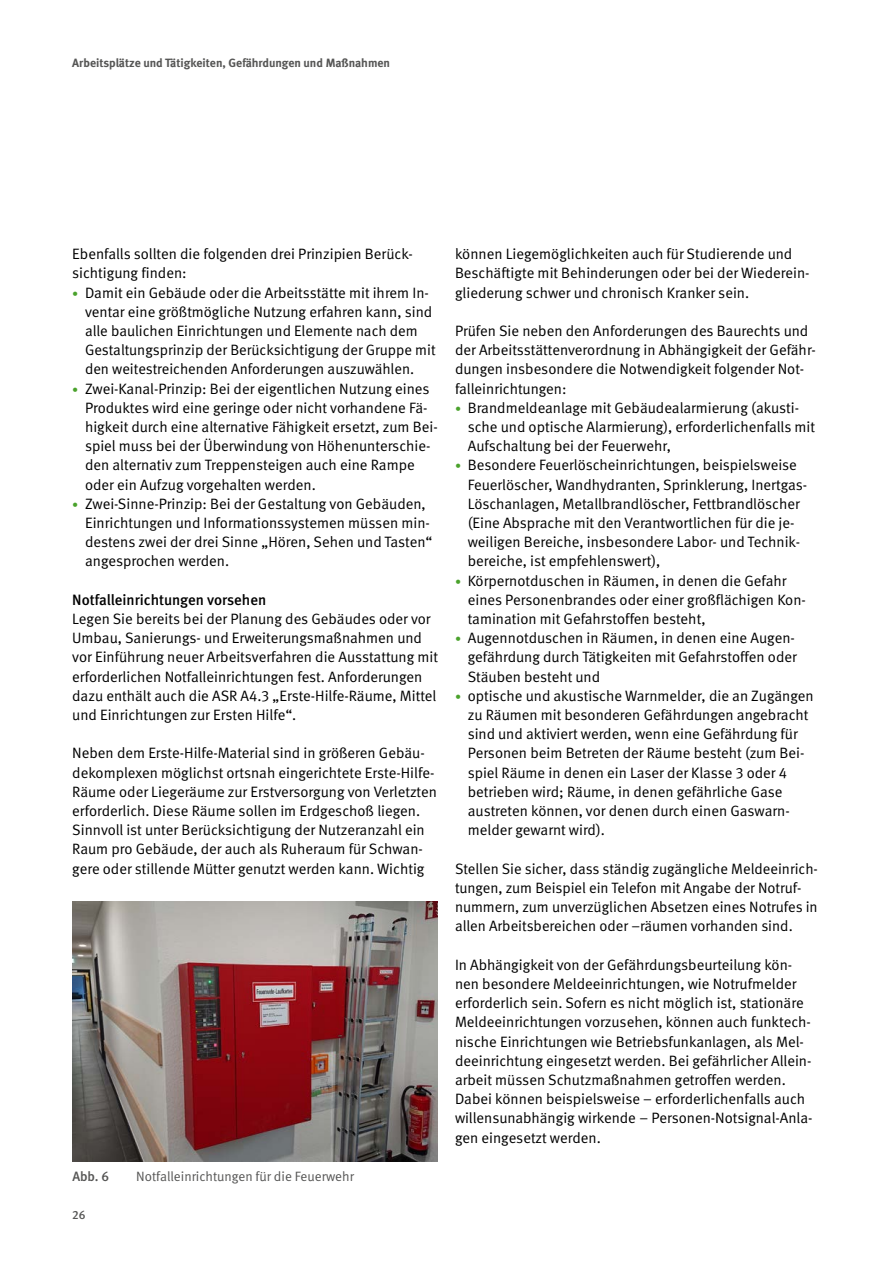
<style>
.page{position:relative;width:893px;height:1263px;background:#fff}
.page>*{position:absolute;margin:0;border:0;box-sizing:border-box;transform-origin:0 0}
.Fließtext_FT_Abstand_vor_und_nach{font:15px/19.2px "DGUV Meta";color:#000}
.Fließtext_FT_Abstand_nach{font:15px/19.2px "DGUV Meta";color:#000}
.Fließtext_FT_Abstand_vor{font:15px/19.2px "DGUV Meta";color:#000}
.Fließtext_FT_medium_ZAB_vor{font:500 15px "DGUV Meta";color:#000}
.t1{font:13.5px "DGUV Meta";color:#565655}
.t2{font:500 13.5px "DGUV Meta";color:#565655}
.t3{font:700 12px "DGUV Meta";color:#565655}
.t4{font:500 12px "DGUV Meta";color:#565655}
.s1{font-size:12px;color:#4aa22c}
</style>
<div class="page">
<img style="left:72px;top:901px;width:366px;height:260px">
<p class="t3" style="left:72px;top:56px;width:319px">Arbeitsplätze und Tätigkeiten, Gefährdungen und Maßnahmen</p>
<p class="Fließtext_FT_Abstand_vor" style="left:72px;top:245px;width:342px">Ebenfalls sollten die folgenden drei Prinzipien Berück&shy;sichtigung finden:</p>
<p class="Fließtext_FT_Abstand_vor_und_nach" style="left:85px;top:283px;width:352px;text-indent:-13px"><span class="s1">•</span> Damit ein Gebäude oder die Arbeitsstätte mit ihrem In&shy;ventar eine größtmögliche Nutzung erfahren kann, sind alle baulichen Einrichtungen und Elemente nach dem Gestaltungsprinzip der Berücksichtigung der Gruppe mit den weitestreichenden Anforderungen auszuwählen.</p>
<p class="Fließtext_FT_Abstand_vor_und_nach" style="left:85px;top:379px;width:354px;text-indent:-13px"><span class="s1">•</span> Zwei-Kanal-Prinzip: Bei der eigentlichen Nutzung eines Produktes wird eine geringe oder nicht vorhandene Fä&shy;higkeit durch eine alternative Fähigkeit ersetzt, zum Bei&shy;spiel muss bei der Überwindung von Höhenunterschie&shy;den alternativ zum Treppensteigen auch eine Rampe oder ein Aufzug vorgehalten werden.</p>
<p class="Fließtext_FT_Abstand_vor_und_nach" style="left:85px;top:494px;width:349px;text-indent:-13px"><span class="s1">•</span> Zwei-Sinne-Prinzip: Bei der Gestaltung von Gebäuden, Einrichtungen und Informationssystemen müssen min&shy;destens zwei der drei Sinne „Hören, Sehen und Tasten“ angesprochen werden.</p>
<h4 class="Fließtext_FT_medium_ZAB_vor" style="left:72px;top:591px;width:195px">Notfalleinrichtungen vorsehen</h4>
<p class="Fließtext_FT_Abstand_nach" style="left:72px;top:610px;width:367px">Legen Sie bereits bei der Planung des Gebäudes oder vor Umbau, Sanierungs- und Erweiterungsmaßnahmen und vor Einführung neuer Arbeitsverfahren die Ausstattung mit erforderlichen Notfalleinrichtungen fest. Anforderungen dazu enthält auch die ASR A4.3 „Erste-Hilfe-Räume, Mittel und Einrichtungen zur Ersten Hilfe“.</p>
<p class="Fließtext_FT_Abstand_nach" style="left:72px;top:744px;width:366px">Neben dem Erste-Hilfe-Material sind in größeren Gebäu&shy;dekomplexen möglichst ortsnah eingerichtete Erste-Hilfe-Räume oder Liegeräume zur Erstversorgung von Verletzten erforderlich. Diese Räume sollen im Erdgeschoß liegen.<br>Sinnvoll ist unter Berücksichtigung der Nutzeranzahl ein Raum pro Gebäude, der auch als Ruheraum für Schwan&shy;gere oder stillende Mütter genutzt werden kann. Wichtig</p>
<p class="t2" style="left:72px;top:1168px;width:38px">Abb. 6</p>
<p class="t1" style="left:136px;top:1168px;width:219px">Notfalleinrichtungen für die Feuerwehr</p>
<p class="t4" style="left:72px;top:1208px;width:15px">26</p>
<p class="Fließtext_FT_Abstand_nach" style="left:455px;top:245px;width:355px">können Liegemöglichkeiten auch für Studierende und<br>Beschäftigte mit Behinderungen oder bei der Wiederein&shy;gliederung schwer und chronisch Kranker sein.</p>
<p class="Fließtext_FT_Abstand_vor" style="left:455px;top:322px;width:362px">Prüfen Sie neben den Anforderungen des Baurechts und der Arbeitsstättenverordnung in Abhängigkeit der Gefähr&shy;dungen insbesondere die Notwendigkeit folgender Not&shy;falleinrichtungen:</p>
<p class="Fließtext_FT_Abstand_vor_und_nach" style="left:468px;top:398px;width:349px;text-indent:-13px"><span class="s1">•</span> Brandmeldeanlage mit Gebäudealarmierung (akusti&shy;sche und optische Alarmierung), erforderlichenfalls mit<br>Aufschaltung bei der Feuerwehr,</p>
<p class="Fließtext_FT_Abstand_vor_und_nach" style="left:468px;top:456px;width:341px;text-indent:-13px"><span class="s1">•</span> Besondere Feuerlöscheinrichtungen, beispielsweise Feuerlöscher, Wandhydranten, Sprinklerung, Inertgas-Löschanlagen, Metallbrandlöscher, Fettbrandlöscher (Eine Absprache mit den Verantwortlichen für die je&shy;weiligen Bereiche, insbesondere Labor- und Technik&shy;bereiche, ist empfehlenswert),</p>
<p class="Fließtext_FT_Abstand_vor_und_nach" style="left:468px;top:571px;width:338px;text-indent:-13px"><span class="s1">•</span> Körpernotduschen in Räumen, in denen die Gefahr eines Personenbrandes oder einer großflächigen Kon&shy;tamination mit Gefahrstoffen besteht,</p>
<p class="Fließtext_FT_Abstand_vor_und_nach" style="left:468px;top:629px;width:331px;text-indent:-13px"><span class="s1">•</span> Augennotduschen in Räumen, in denen eine Augen&shy;gefährdung durch Tätigkeiten mit Gefahrstoffen oder<br>Stäuben besteht und</p>
<p class="Fließtext_FT_Abstand_vor_und_nach" style="left:468px;top:686px;width:347px;text-indent:-13px"><span class="s1">•</span> optische und akustische Warnmelder, die an Zugängen zu Räumen mit besonderen Gefährdungen angebracht sind und aktiviert werden, wenn eine Gefährdung für Personen beim Betreten der Räume besteht (zum Bei&shy;spiel Räume in denen ein Laser der Klasse 3 oder 4 betrieben wird; Räume, in denen gefährliche Gase austreten können, vor denen durch einen Gaswarn&shy;melder gewarnt wird).</p>
<p class="Fließtext_FT_Abstand_vor" style="left:455px;top:859px;width:364px">Stellen Sie sicher, dass ständig zugängliche Meldeeinrich&shy;tungen, zum Beispiel ein Telefon mit Angabe der Notruf&shy;nummern, zum unverzüglichen Absetzen eines Notrufes in allen Arbeitsbereichen oder –räumen vorhanden sind.</p>
<p class="Fließtext_FT_Abstand_vor_und_nach" style="left:455px;top:955px;width:359px">In Abhängigkeit von der Gefährdungsbeurteilung kön&shy;nen besondere Meldeeinrichtungen, wie Notrufmelder erforderlich sein. Sofern es nicht möglich ist, stationäre Meldeeinrichtungen vorzusehen, können auch funktech&shy;nische Einrichtungen wie Betriebsfunkanlagen, als Mel&shy;deeinrichtung eingesetzt werden. Bei gefährlicher Allein&shy;arbeit müssen Schutzmaßnahmen getroffen werden.<br>Dabei können beispielsweise – erforderlichenfalls auch willensunabhängig wirkende – Personen-Notsignal-Anla&shy;gen eingesetzt werden.</p>
</div>
